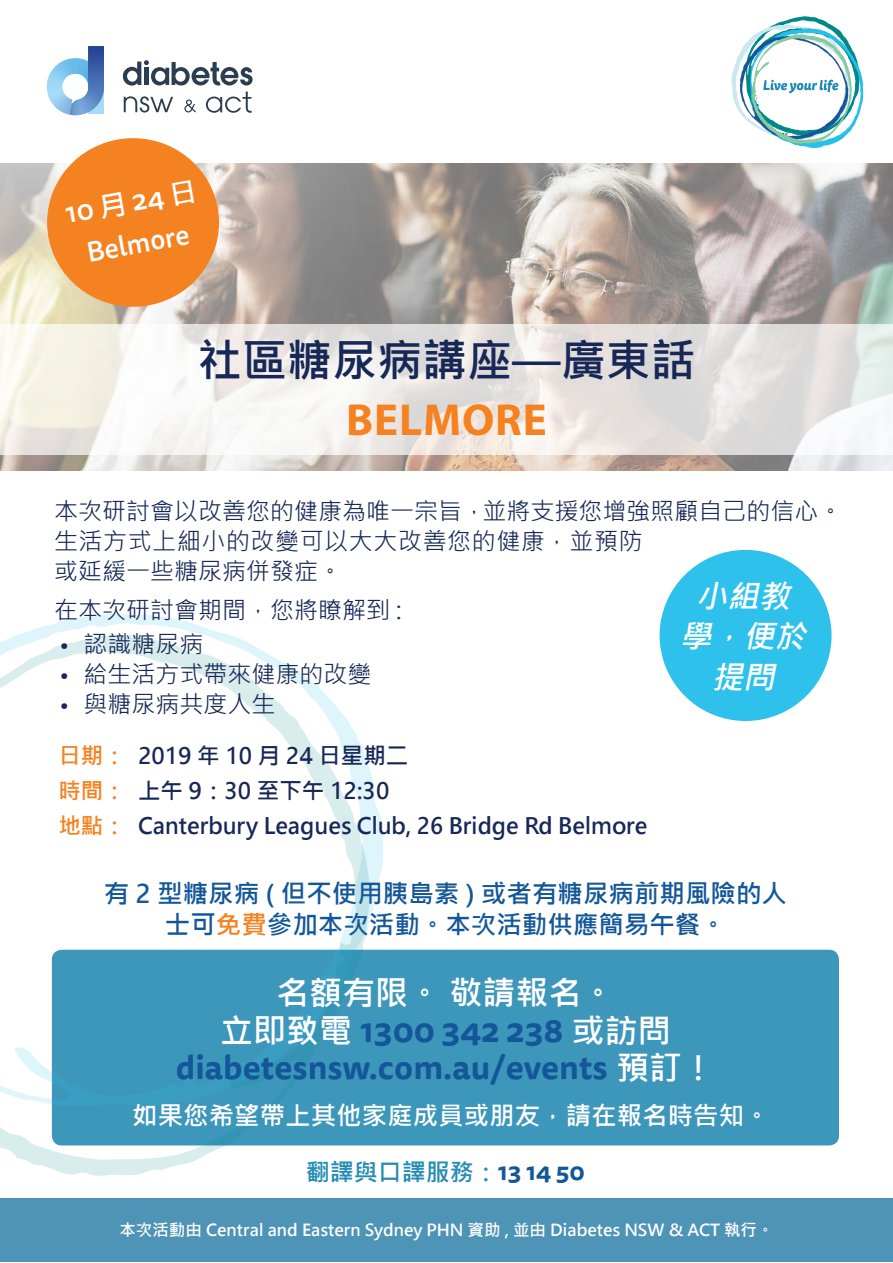
<style>
.page{position:relative;width:893px;height:1263px;background:#fff}
.page>*{position:absolute;margin:0;border:0;box-sizing:border-box;transform-origin:0 0}
.t1{font:45px/58.2px "Microsoft Jheng Hei UI Bold";color:#172857;text-align:center}
.t2{font:700 33px/37.2px "Tisa Sans OT";color:#145799;text-align:center}
.t3{font:italic 31.5px/40.5px "Microsoft Jheng Hei UI Bold";color:#fff;text-align:center}
.t4{font:500 27.9px/41.5px "Tisa Sans OT";color:#fff;text-align:center}
.t5{font:25.5px/31.5px "Microsoft Jheng Hei UI Bold";color:#145799;text-align:center}
.t6{font:25.5px "Microsoft Jheng Hei UI Bold";color:#fff}
.t7{font:24px/30px "Microsoft Jheng Hei UI Regular";color:#172857}
.t8{font:24px "Microsoft Jheng Hei UI Bold";color:#278cb4}
.t9{font:22.5px/34.8px "Microsoft Jheng Hei UI Bold";color:#172857}
.t10{font:16.5px "Microsoft Jheng Hei UI Bold";color:#fff}
.s1{font-family:"Microsoft Jheng Hei UI Bold";font-weight:400}
.s2{font-family:"Myriad Pro";font-weight:700;color:#f58220}
.s3{font-family:"Tisa Sans OT"}
.s4{color:#f58220}
.s5{font-family:"Microsoft Jheng Hei UI Bold";font-weight:400;color:#fff}
.s6{font-family:"Tisa Sans OT";font-weight:700;color:#145799}
</style>
<div class="page">
<img style="left:0;top:163px;width:893px;height:307px">
<div style="left:52px;top:950px;width:787px;height:195px;background:#3d97bb;border-radius:10px"></div>
<div style="left:660px;top:550px;width:171px;height:171px;background:#2dc1ec;border-radius:50%"></div>
<svg style="left:19px;top:614px;width:365px;height:336px"></svg>
<svg style="left:0;top:635px;width:371px;height:541px"></svg>
<svg style="left:0;top:324px;width:893px;height:130px"></svg>
<div style="left:0;top:1199px;width:893px;height:63px;background:#4e94b6"></div>
<div style="left:47px;top:138px;width:172px;height:169px;background:#f58220;border-radius:50%"></div>
<svg style="left:123px;top:60px;width:130px;height:26px"></svg>
<svg style="left:47px;top:46px;width:57px;height:69px"></svg>
<svg style="left:206px;top:92px;width:46px;height:21px"></svg>
<svg style="left:124px;top:96px;width:49px;height:17px"></svg>
<svg style="left:184px;top:99px;width:12px;height:13px"></svg>
<svg style="left:731px;top:16px;width:132px;height:132px"></svg>
<p class="t4" style="left:62px;top:195px;width:135px;rotate:-10deg">10 <span class="s1">月</span> 24 <span class="s1">日<br></span>Belmore</p>
<p class="t1" style="left:197px;top:331px;width:500px">社區糖尿病講座—廣東話<br><span class="s2">BELMORE</span></p>
<p class="t7" style="left:54px;top:496px;width:790px">本次研討會以改善您的健康為唯一宗旨，並將支援您增強照顧自己的信心。生活方式上細小的改變可以大大改善您的健康，並預防<br>或延緩一些糖尿病併發症。</p>
<p class="t7" style="left:54px;top:595px;width:349px">在本次研討會期間，您將瞭解到 :</p>
<p class="t7" style="left:60px;top:630px;width:145px"><span class="s3">•</span> 認識糖尿病</p>
<p class="t7" style="left:60px;top:660px;width:313px"><span class="s3">•</span> 給生活方式帶來健康的改變</p>
<p class="t7" style="left:60px;top:690px;width:217px"><span class="s3">•</span> 與糖尿病共度人生</p>
<p class="t3" style="left:680px;top:576px;width:135px">小組教學，便於提問</p>
<p class="t9" style="left:58px;top:739px;width:590px"><span class="s4">日期：</span> 2019 年 10 月 24 日星期二<br><span class="s4">時間：</span>上午 9：30 至下午 12:30<br><span class="s4">地點：</span> Canterbury Leagues Club, 26 Bridge Rd Belmore</p>
<p class="t5" style="left:104px;top:878px;width:685px">有 2 型糖尿病 ( 但不使用胰島素 ) 或者有糖尿病前期風險的人士可<span class="s4">免費</span>參加本次活動。本次活動供應簡易午餐。</p>
<p class="t2" style="left:176px;top:976px;width:541px"><span class="s5">名額有限。 敬請報名。<br>立即致電</span> 1300 342 238 <span class="s5">或訪問</span>diabetesnsw.com.au/events <span class="s5">預訂！</span></p>
<p class="t6" style="left:132px;top:1100px;width:639px">如果您希望帶上其他家庭成員或朋友，請在報名時告知。</p>
<p class="t8" style="left:306px;top:1157px;width:281px">翻譯與口譯服務：<span class="s6">13 14 50</span></p>
<p class="t10" style="left:119px;top:1220px;width:656px">本次活動由 Central and Eastern Sydney PHN 資助 , 並由 Diabetes NSW &amp; ACT 執行。</p>
</div>
